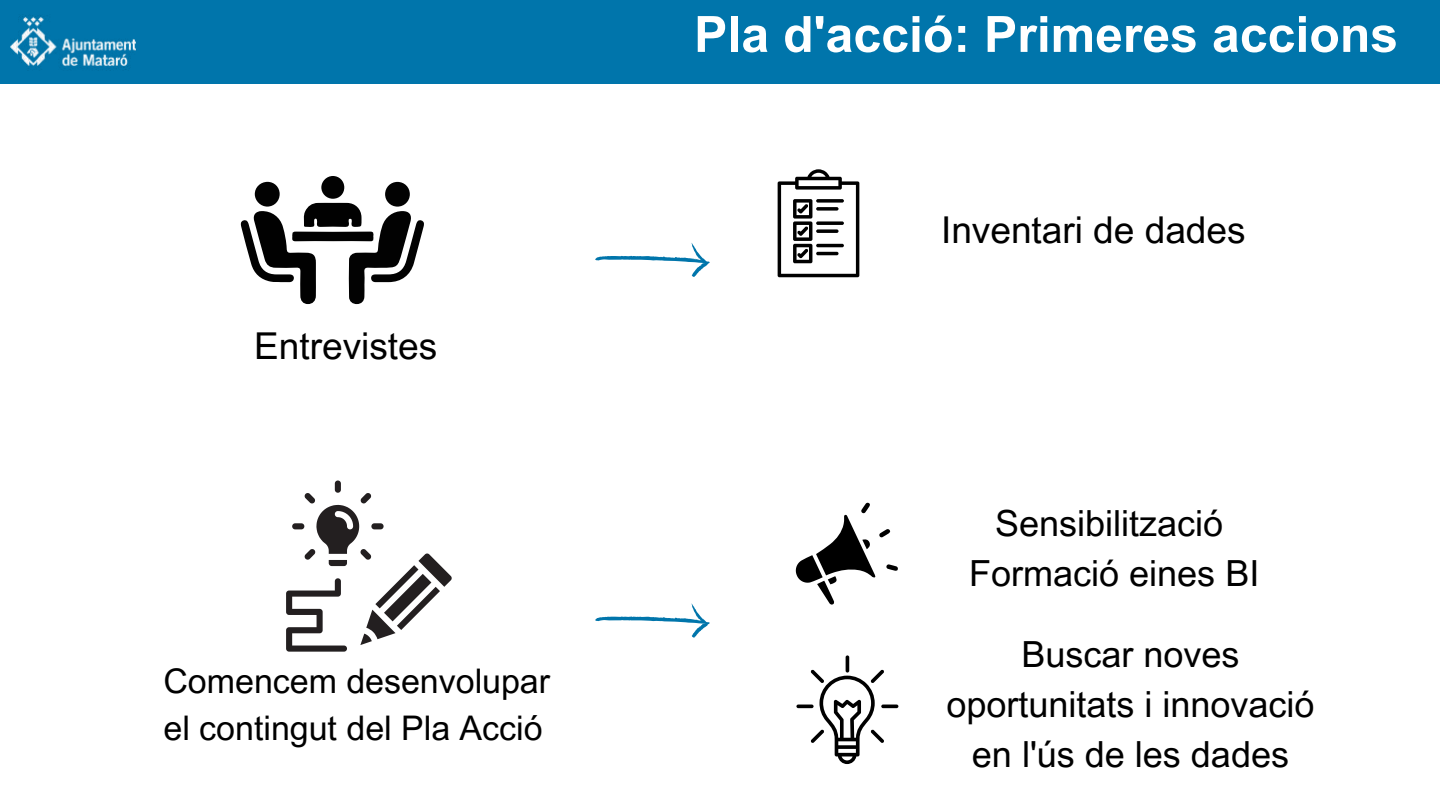
<style>
.page{position:relative;width:1440px;height:810px;background:#fff}
.page>*{position:absolute;margin:0;border:0;box-sizing:border-box;transform-origin:0 0}
.t1{font:700 50px "Arial MT Pro";color:#fff}
.t2{font:37px "Arial MT Pro";color:#000}
.t3{font:36px/50.2px "Arial MT Pro";color:#000;text-align:center}
.t4{font:33.9px/47.4px "Arial MT Pro";color:#000}
</style>
<div class="page">
<div style="left:0;top:0;width:1440px;height:84px;background:#0075ab"></div>
<img style="left:10px;top:15px;width:126px;height:56px">
<svg style="left:240px;top:203px;width:184px;height:101px"></svg>
<div style="left:385px;top:182px;width:25px;height:25px;background:#020202;border-radius:50%"></div>
<div style="left:255px;top:182px;width:25px;height:25px;background:#020202;border-radius:50%"></div>
<div style="left:321px;top:176px;width:23px;height:23px;background:#020202;border-radius:50%"></div>
<svg style="left:595px;top:243px;width:115px;height:34px"></svg>
<svg style="left:778px;top:169px;width:81px;height:108px"></svg>
<svg style="left:286px;top:481px;width:166px;height:171px"></svg>
<svg style="left:595px;top:603px;width:115px;height:35px"></svg>
<svg style="left:796px;top:503px;width:102px;height:102px"></svg>
<hr style="left:881px;top:705px;width:17px;height:3px;background:#000;border-radius:2px">
<hr style="left:796px;top:705px;width:18px;height:3px;background:#000;border-radius:2px">
<hr style="left:846px;top:655px;width:3px;height:18px;background:#000;border-radius:2px">
<svg style="left:811px;top:670px;width:73px;height:94px"></svg>
<p class="t2" style="left:254px;top:332px;width:185px">Entrevistes</p>
<p class="t4" style="left:163px;top:661px;width:388px">Comencem desenvolupar el contingut del Pla Acció</p>
<h1 class="t1" style="left:694px;top:16px;width:706px">Pla d'acció: Primeres accions</h1>
<p class="t2" style="left:941px;top:216px;width:306px">Inventari de dades</p>
<p class="t3" style="left:969px;top:503px;width:292px">Sensibilització<br>Formació eines BI</p>
<p class="t3" style="left:946px;top:633px;width:370px">Buscar noves oportunitats i innovació en l'ús de les dades</p>
</div>
